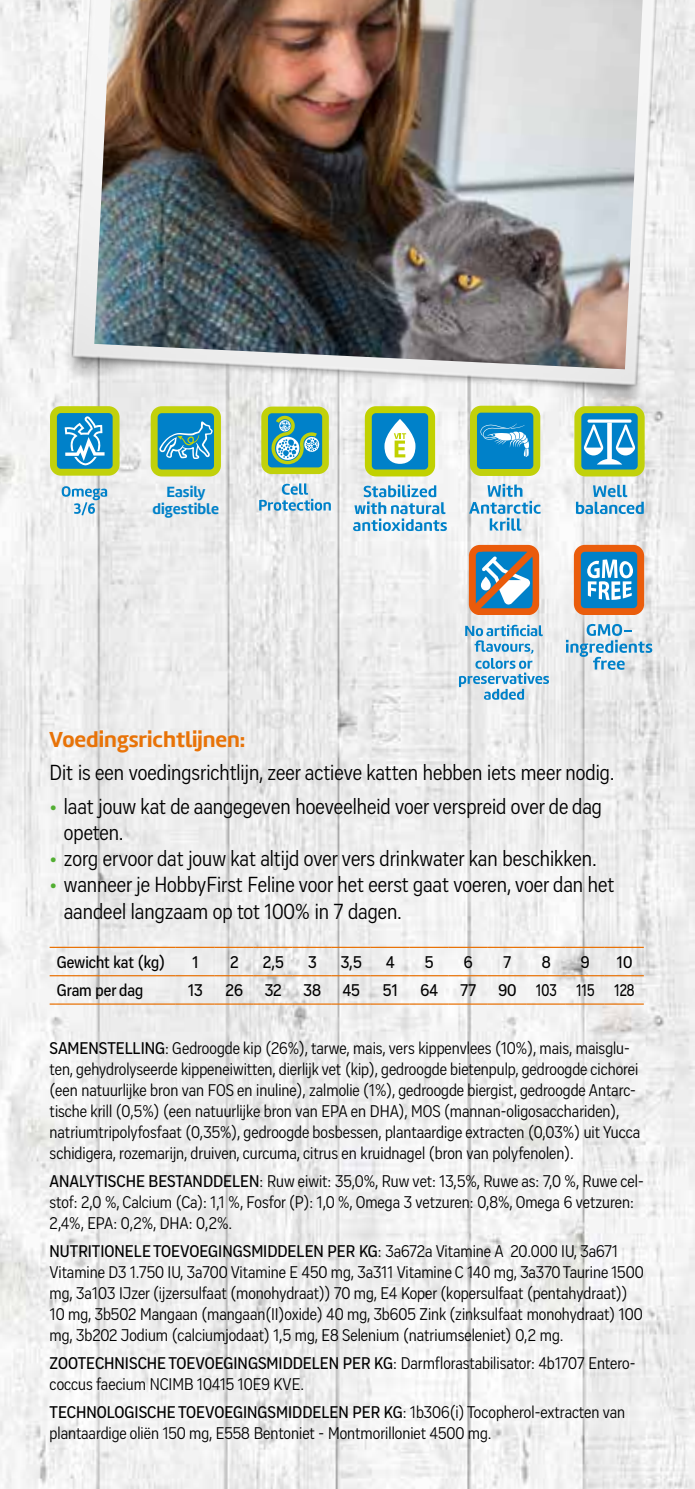
<style>
.page{position:relative;width:695px;height:1489px;background:#fff}
.page>*{position:absolute;margin:0;border:0;box-sizing:border-box;transform-origin:0 0}
.t1{font:22.5px/26.2px "Vito Condensed";color:#000}
.t2{font:700 22.5px "Marine";color:#e87308}
.t3{font:17.5px/21px "Vito Condensed";color:#000}
.t4{font:500 17.5px "Vito Condensed";color:#000}
.t5{font:700 15.25px/17.2px "Marine";color:#0081c9;text-align:center}
.s1{color:#52ae32}
.s2{font-weight:500}
</style>
<div class="page">
<img style="left:0;top:459px;width:694px;height:1029px">
<img style="left:0;top:0;width:694px;height:459px">
<img style="left:94px;top:0;width:548px;height:369px">
<hr style="left:50px;top:946px;width:126px;height:1px;background:#e87308">
<hr style="left:176px;top:946px;width:39px;height:1px;background:#e87308">
<hr style="left:215px;top:946px;width:39px;height:1px;background:#e87308">
<hr style="left:254px;top:946px;width:39px;height:1px;background:#e87308">
<hr style="left:293px;top:946px;width:39px;height:1px;background:#e87308">
<hr style="left:332px;top:946px;width:39px;height:1px;background:#e87308">
<hr style="left:371px;top:946px;width:38px;height:1px;background:#e87308">
<hr style="left:409px;top:946px;width:39px;height:1px;background:#e87308">
<hr style="left:448px;top:946px;width:39px;height:1px;background:#e87308">
<hr style="left:487px;top:946px;width:39px;height:1px;background:#e87308">
<hr style="left:526px;top:946px;width:39px;height:1px;background:#e87308">
<hr style="left:565px;top:946px;width:39px;height:1px;background:#e87308">
<hr style="left:604px;top:946px;width:39px;height:1px;background:#e87308">
<hr style="left:50px;top:975px;width:126px;height:1px;background:#e87308">
<hr style="left:176px;top:975px;width:39px;height:1px;background:#e87308">
<hr style="left:215px;top:975px;width:39px;height:1px;background:#e87308">
<hr style="left:254px;top:975px;width:39px;height:1px;background:#e87308">
<hr style="left:293px;top:975px;width:39px;height:1px;background:#e87308">
<hr style="left:332px;top:975px;width:39px;height:1px;background:#e87308">
<hr style="left:371px;top:975px;width:38px;height:1px;background:#e87308">
<hr style="left:409px;top:975px;width:39px;height:1px;background:#e87308">
<hr style="left:448px;top:975px;width:39px;height:1px;background:#e87308">
<hr style="left:487px;top:975px;width:39px;height:1px;background:#e87308">
<hr style="left:526px;top:975px;width:39px;height:1px;background:#e87308">
<hr style="left:565px;top:975px;width:39px;height:1px;background:#e87308">
<hr style="left:604px;top:975px;width:39px;height:1px;background:#e87308">
<hr style="left:50px;top:1003px;width:126px;height:1px;background:#e87308">
<hr style="left:176px;top:1003px;width:39px;height:1px;background:#e87308">
<hr style="left:215px;top:1003px;width:39px;height:1px;background:#e87308">
<hr style="left:254px;top:1003px;width:39px;height:1px;background:#e87308">
<hr style="left:293px;top:1003px;width:39px;height:1px;background:#e87308">
<hr style="left:332px;top:1003px;width:39px;height:1px;background:#e87308">
<hr style="left:371px;top:1003px;width:38px;height:1px;background:#e87308">
<hr style="left:409px;top:1003px;width:39px;height:1px;background:#e87308">
<hr style="left:448px;top:1003px;width:39px;height:1px;background:#e87308">
<hr style="left:487px;top:1003px;width:39px;height:1px;background:#e87308">
<hr style="left:526px;top:1003px;width:39px;height:1px;background:#e87308">
<hr style="left:565px;top:1003px;width:39px;height:1px;background:#e87308">
<hr style="left:604px;top:1003px;width:39px;height:1px;background:#e87308">
<svg style="left:566px;top:624px;width:86px;height:45px"></svg>
<svg style="left:573px;top:545px;width:71px;height:70px"></svg>
<svg style="left:459px;top:543px;width:90px;height:156px"></svg>
<svg style="left:259px;top:483px;width:72px;height:27px"></svg>
<svg style="left:261px;top:406px;width:68px;height:68px"></svg>
<svg style="left:151px;top:406px;width:70px;height:70px"></svg>
<svg style="left:576px;top:485px;width:67px;height:29px"></svg>
<svg style="left:574px;top:406px;width:70px;height:70px"></svg>
<hr style="left:587px;top:419px;width:44px;height:3px;background:#fff;border-radius:2px">
<svg style="left:469px;top:484px;width:71px;height:46px"></svg>
<svg style="left:470px;top:406px;width:70px;height:70px"></svg>
<svg style="left:353px;top:484px;width:94px;height:47px"></svg>
<svg style="left:365px;top:406px;width:70px;height:70px"></svg>
<svg style="left:62px;top:486px;width:45px;height:29px"></svg>
<svg style="left:50px;top:406px;width:69px;height:69px"></svg>
<p class="t5" style="left:153px;top:483px;width:68px">Easily digestible</p>
<p class="t2" style="left:50px;top:724px;width:197px">Voedingsrichtlijnen:</p>
<p class="t1" style="left:50px;top:759px;width:566px">Dit is een voedingsrichtlijn, zeer actieve katten hebben iets meer nodig.</p>
<p class="t1" style="left:64px;top:792px;width:539px;text-indent:-14px"><span class="s1">•</span> laat jouw kat de aangegeven hoeveelheid voer verspreid over de dag opeten.</p>
<p class="t1" style="left:50px;top:845px;width:548px"><span class="s1">•</span> zorg ervoor dat jouw kat altijd over vers drinkwater kan beschikken.</p>
<p class="t1" style="left:64px;top:871px;width:552px;text-indent:-14px"><span class="s1">•</span> wanneer je HobbyFirst Feline voor het eerst gaat voeren, voer dan het aandeel langzaam op tot 100% in 7 dagen.</p>
<p class="t4" style="left:57px;top:951px;width:110px">Gewicht kat (kg)</p>
<p class="t4" style="left:192px;top:951px;width:8px">1</p>
<p class="t4" style="left:230px;top:951px;width:10px">2</p>
<p class="t4" style="left:262px;top:951px;width:23px">2,5</p>
<p class="t4" style="left:308px;top:951px;width:10px">3</p>
<p class="t4" style="left:341px;top:951px;width:22px">3,5</p>
<p class="t4" style="left:386px;top:951px;width:10px">4</p>
<p class="t4" style="left:425px;top:951px;width:10px">5</p>
<p class="t4" style="left:463px;top:951px;width:10px">6</p>
<p class="t4" style="left:503px;top:951px;width:9px">7</p>
<p class="t4" style="left:541px;top:951px;width:10px">8</p>
<p class="t4" style="left:581px;top:951px;width:10px">9</p>
<p class="t4" style="left:616px;top:951px;width:17px">10</p>
<p class="t4" style="left:57px;top:979px;width:88px">Gram per dag</p>
<p class="t4" style="left:188px;top:979px;width:16px">13</p>
<p class="t4" style="left:225px;top:979px;width:19px">26</p>
<p class="t4" style="left:265px;top:979px;width:96px">32 38 45</p>
<p class="t4" style="left:382px;top:979px;width:17px">51</p>
<p class="t4" style="left:420px;top:979px;width:19px">64</p>
<p class="t4" style="left:460px;top:979px;width:17px">77</p>
<p class="t4" style="left:498px;top:979px;width:137px">90 103 115 128</p>
<p class="t3" style="left:50px;top:1037px;width:592px"><span class="s2">SAMENSTELLING</span>: Gedroogde kip (26%), tarwe, mais, vers kippenvlees (10%), mais, maisglu&shy;ten, gehydrolyseerde kippeneiwitten, dierlijk vet (kip), gedroogde bietenpulp, gedroogde cichorei (een natuurlijke bron van FOS en inuline), zalmolie (1%), gedroogde biergist, gedroogde Antarc&shy;tische krill (0,5%) (een natuurlijke bron van EPA en DHA), MOS (mannan-oligosacchariden), natriumtripolyfosfaat (0,35%), gedroogde bosbessen, plantaardige extracten (0,03%) uit Yucca schidigera, rozemarijn, druiven, curcuma, citrus en kruidnagel (bron van polyfenolen).</p>
<p class="t3" style="left:50px;top:1170px;width:595px"><span class="s2">ANALYTISCHE BESTANDDELEN</span>: Ruw eiwit: 35,0%, Ruw vet: 13,5%, Ruwe as: 7,0 %, Ruwe cel&shy;stof: 2,0 %, Calcium (Ca): 1,1 %, Fosfor (P): 1,0 %, Omega 3 vetzuren: 0,8%, Omega 6 vetzuren:<br>2,4%, EPA: 0,2%, DHA: 0,2%.</p>
<p class="t3" style="left:50px;top:1240px;width:595px"><span class="s2">NUTRITIONELE TOEVOEGINGSMIDDELEN PER KG</span>: 3a672a Vitamine A 20.000 IU, 3a671<br>Vitamine D3 1.750 IU, 3a700 Vitamine E 450 mg, 3a311 Vitamine C 140 mg, 3a370 Taurine 1500 mg, 3a103 IJzer (ijzersulfaat (monohydraat)) 70 mg, E4 Koper (kopersulfaat (pentahydraat))<br>10 mg, 3b502 Mangaan (mangaan(II)oxide) 40 mg, 3b605 Zink (zinksulfaat monohydraat) 100 mg, 3b202 Jodium (calciumjodaat) 1,5 mg, E8 Selenium (natriumseleniet) 0,2 mg.</p>
<p class="t3" style="left:50px;top:1352px;width:587px"><span class="s2">ZOOTECHNISCHE TOEVOEGINGSMIDDELEN PER KG</span>: Darmflorastabilisator: 4b1707 Entero&shy;coccus faecium NCIMB 10415 10E9 KVE.</p>
<p class="t3" style="left:50px;top:1401px;width:577px"><span class="s2">TECHNOLOGISCHE TOEVOEGINGSMIDDELEN PER KG</span>: 1b306(i) Tocopherol-extracten van plantaardige oliën 150 mg, E558 Bentoniet - Montmorilloniet 4500 mg.</p>
</div>
